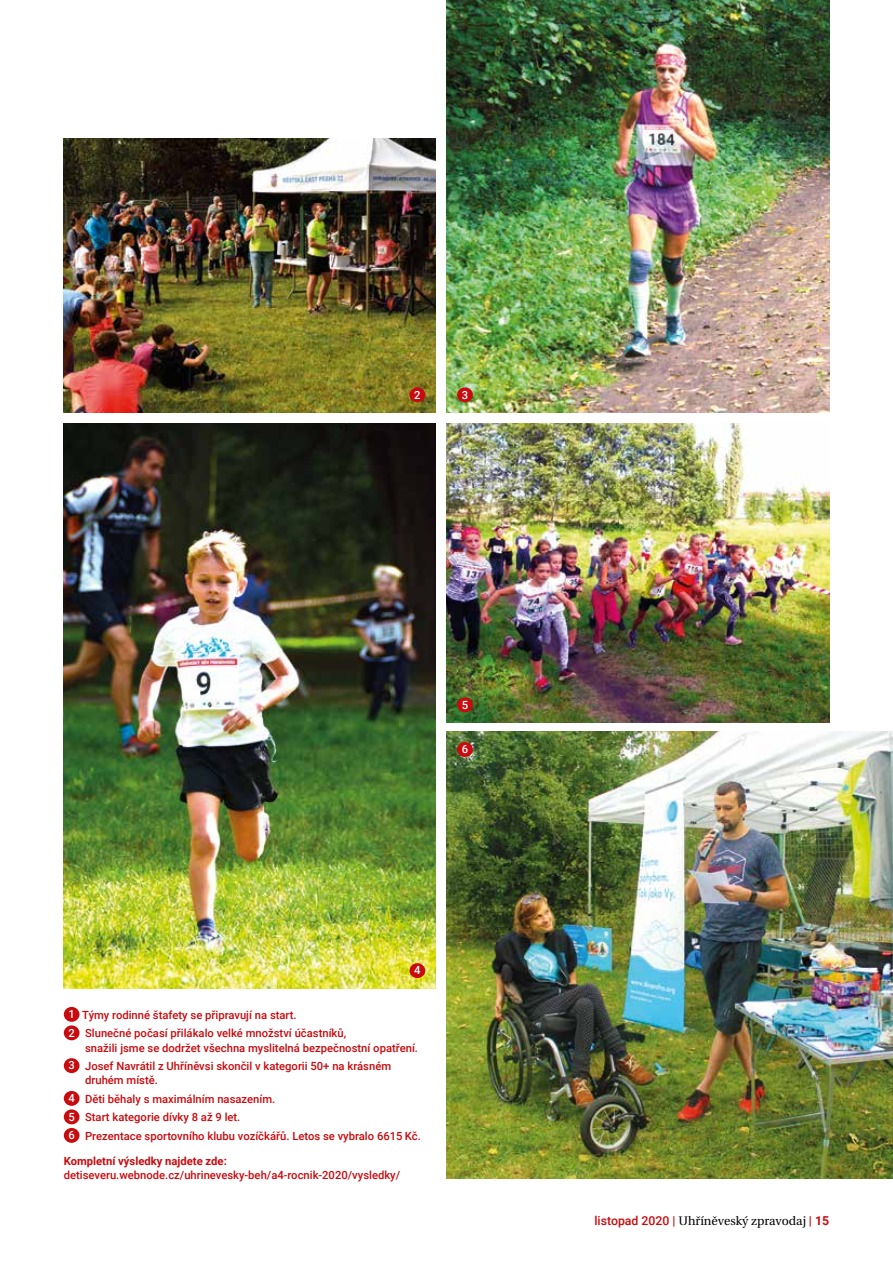
<style>
.page{position:relative;width:893px;height:1263px;background:#fff}
.page>*{position:absolute;margin:0;border:0;box-sizing:border-box;transform-origin:0 0}
.t1{font:12.3px "Heuristica";color:#000}
.t2{font:500 11.25px/18.5px "Roboto";color:#c90a0e}
.t3{font:700 11.25px "Roboto";color:#c90a0e}
.t4{font:500 11.25px "Roboto";color:#fff}
.s1{color:#fff}
.s2{font-family:"Roboto";font-weight:500;color:#c90a0e}
.s3{font-family:"Roboto";font-weight:700;color:#c90a0e}
</style>
<div class="page">
<img style="left:64px;top:138px;width:372px;height:275px">
<img style="left:446px;top:0;width:383px;height:413px">
<img style="left:64px;top:423px;width:372px;height:566px">
<img style="left:446px;top:423px;width:383px;height:300px">
<img style="left:446px;top:731px;width:447px;height:448px">
<div style="left:64px;top:1007px;width:16px;height:15px;background:#c90a0e;border-radius:50%"></div>
<div style="left:64px;top:1025px;width:16px;height:15px;background:#c90a0e;border-radius:50%"></div>
<div style="left:64px;top:1058px;width:16px;height:15px;background:#c90a0e;border-radius:50%"></div>
<div style="left:64px;top:1091px;width:16px;height:15px;background:#c90a0e;border-radius:50%"></div>
<div style="left:64px;top:1109px;width:16px;height:15px;background:#c90a0e;border-radius:50%"></div>
<div style="left:64px;top:1128px;width:16px;height:15px;background:#c90a0e;border-radius:50%"></div>
<div style="left:409px;top:387px;width:16px;height:15px;background:#c90a0e;border-radius:50%"></div>
<div style="left:409px;top:963px;width:16px;height:15px;background:#c90a0e;border-radius:50%"></div>
<div style="left:457px;top:387px;width:16px;height:15px;background:#c90a0e;border-radius:50%"></div>
<div style="left:457px;top:697px;width:16px;height:15px;background:#c90a0e;border-radius:50%"></div>
<div style="left:457px;top:742px;width:16px;height:15px;background:#c90a0e;border-radius:50%"></div>
<p class="t4" style="left:414px;top:387px;width:8px">2</p>
<p class="t4" style="left:462px;top:387px;width:8px">3</p>
<p class="t4" style="left:462px;top:697px;width:8px">5</p>
<p class="t4" style="left:462px;top:741px;width:8px">6</p>
<p class="t4" style="left:414px;top:962px;width:8px">4</p>
<p class="t2" style="left:69px;top:1005px;width:279px"><span class="s1">1</span> Týmy rodinné štafety se připravují na start.<br><span class="s1">2</span> Slunečné počasí přilákalo velké množství účastníků,</p>
<p class="t2" style="left:69px;top:1038px;width:351px;text-indent:17px">snažili jsme se dodržet všechna myslitelná bezpečnostní opatření.<br><span class="s1">3</span> Josef Navrátil z Uhříněvsi skončil v kategorii 50+ na krásném</p>
<p class="t2" style="left:69px;top:1071px;width:354px;text-indent:17px">druhém místě.<br><span class="s1">4</span> Děti běhaly s maximálním nasazením.<br><span class="s1">5</span> Start kategorie dívky 8 až 9 let.<br><span class="s1">6</span> Prezentace sportovního klubu vozíčkářů. Letos se vybralo 6615 Kč.</p>
<p class="t3" style="left:64px;top:1153px;width:165px">Kompletní výsledky najdete zde:</p>
<p class="t2" style="left:64px;top:1165px;width:338px">detiseveru.webnode.cz/uhrinevesky-beh/a4-rocnik-2020/vysledky/</p>
<p class="t1" style="left:594px;top:1211px;width:236px"><span class="s2">listopad 2020 |</span> Uhříněveský zpravodaj <span class="s3">| 15</span></p>
</div>
